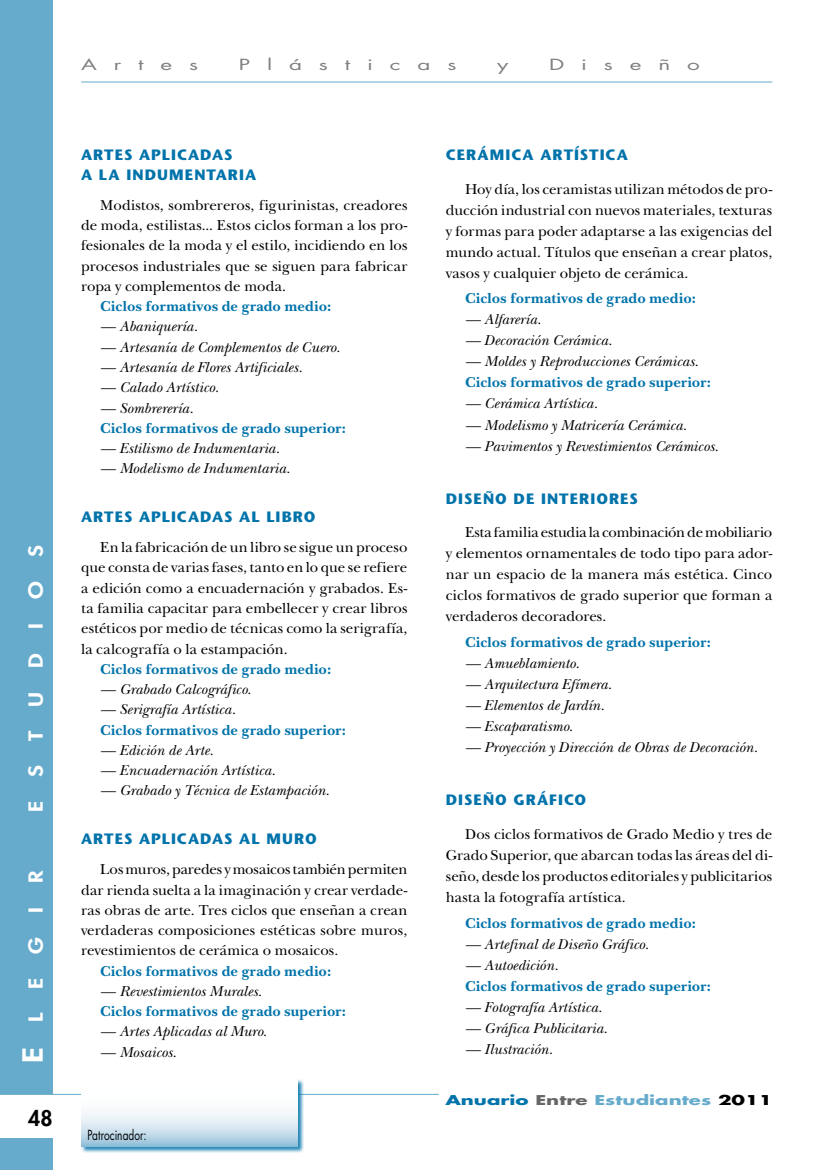
<style>
.page{position:relative;width:830px;height:1170px;background:#fff}
.page>*{position:absolute;margin:0;border:0;box-sizing:border-box;transform-origin:0 0}
.t1{font:800 27px "Futura Std";color:#fff;scale:1.2 1}
.t2{font:800 21px "Futura Std";color:#000}
.t3{font:800 18.9px "Futura Std";color:#fff;scale:1.2 1}
.t4{font:15px/21px "New Baskerville Std";letter-spacing:.005em;color:#000}
.t5{font:italic 15px/21px "New Baskerville Std";letter-spacing:.005em;color:#000}
.t6{font:700 15px/20.2px "New Baskerville Std";letter-spacing:.015em;color:#0073aa}
.t7{font:700 15px "Stone Sans Std";letter-spacing:.065em;color:#0073aa}
.t8{font:15px "Futura Std";letter-spacing:.75em;color:#808080;scale:1.5 1}
.t9{font:13.5px "Futura Std";letter-spacing:.005em;color:#000;scale:.75 1}
.t10{font:700 13.2px "Futura Std";color:#66abcc;scale:1.5 1}
.s1{font-size:18.9px}
.s2{font-family:"Stone Sans Std";font-weight:700;color:#0073aa}
.s3{font-weight:400;font-style:italic;color:#000}
.s4{font-weight:700;font-style:normal;color:#0073aa}
.s5{color:#0073aa}
.s6{color:#666}
.s7{color:#000}
</style>
<div class="page">
<div style="left:0;top:0;width:52px;height:1169px;background:#66abcc"></div>
<div style="left:0;top:1093px;width:52px;height:44px;background:#fff"></div>
<hr style="left:81px;top:82px;width:691px;height:1px;background:#66abcc">
<hr style="left:0;top:1093px;width:438px;height:1px;background:#66abcc">
<div style="left:81px;top:1079px;width:223px;height:74px;background:#0073aa;opacity:.85"></div>
<svg style="left:81px;top:1079px;width:216px;height:67px"></svg>
<p class="t3" style="left:24px;top:557px;width:11px;rotate:-90deg">s</p>
<p class="t3" style="left:24px;top:598px;width:16px;rotate:-90deg">o</p>
<p class="t3" style="left:24px;top:628px;width:6px;rotate:-90deg">i</p>
<p class="t3" style="left:24px;top:667px;width:14px;rotate:-90deg">d</p>
<p class="t3" style="left:24px;top:707px;width:14px;rotate:-90deg">u</p>
<p class="t3" style="left:24px;top:741px;width:10px;rotate:-90deg">t</p>
<p class="t3" style="left:24px;top:777px;width:11px;rotate:-90deg">s</p>
<p class="t3" style="left:24px;top:812px;width:9px;rotate:-90deg">e</p>
<p class="t3" style="left:24px;top:882px;width:12px;rotate:-90deg">r</p>
<p class="t3" style="left:24px;top:913px;width:6px;rotate:-90deg">i</p>
<p class="t3" style="left:24px;top:954px;width:15px;rotate:-90deg">g</p>
<p class="t3" style="left:24px;top:989px;width:9px;rotate:-90deg">e</p>
<p class="t1" style="left:16px;top:1062px;width:43px;rotate:-90deg">E <span class="s1">l</span></p>
<p class="t2" style="left:28px;top:1104px;width:26px">48</p>
<p class="t8" style="left:81px;top:55px;width:79px">Artes</p>
<p class="t8" style="left:239px;top:55px;width:146px">Plásticas</p>
<p class="t8" style="left:497px;top:55px;width:9px">y</p>
<p class="t8" style="left:548px;top:55px;width:102px">Diseño</p>
<p class="t7" style="left:81px;top:145px;width:23px">ARTES</p>
<p class="t7" style="left:139px;top:145px;width:43px">APLICADAS</p>
<p class="t7" style="left:81px;top:166px;width:56px">A LA IND</p>
<p class="t4" style="left:100px;top:160px;width:308px;line-height:29.8px;text-indent:57px"><span class="s2">UMENTARIA<br></span>Modistos, sombrereros, figurinistas, creadores</p>
<p class="t4" style="left:81px;top:215px;width:328px">de moda, estilistas... Estos ciclos forman a los pro-</p>
<p class="t4" style="left:81px;top:235px;width:328px">fesionales de la moda y el estilo, incidiendo en los</p>
<p class="t4" style="left:81px;top:255px;width:327px">procesos industriales que se siguen para fabricar</p>
<p class="t4" style="left:81px;top:276px;width:206px">ropa y complementos de moda.</p>
<p class="t6" style="left:100px;top:296px;width:232px">Ciclos formativos de grado medio:</p>
<p class="t5" style="left:100px;top:316px;width:99px">— Abaniquería.</p>
<p class="t5" style="left:100px;top:336px;width:241px">— Artesanía de Complementos de Cuero.</p>
<p class="t5" style="left:100px;top:357px;width:204px">— Artesanía de Flores Artificiales.</p>
<p class="t5" style="left:100px;top:377px;width:120px">— Calado Artístico.</p>
<p class="t6" style="left:100px;top:397px;width:247px"><span class="s3">— Sombrerería.<br></span>Ciclos formativos de grado superior:</p>
<p class="t5" style="left:100px;top:438px;width:181px">— Estilismo de Indumentaria.</p>
<p class="t5" style="left:100px;top:458px;width:191px">— Modelismo de Indumentaria.</p>
<p class="t7" style="left:81px;top:508px;width:12px">ARTES</p>
<p class="t7" style="left:139px;top:508px;width:43px">APLICADAS</p>
<p class="t4" style="left:100px;top:502px;width:308px;line-height:29.8px;text-indent:139px"><span class="s2">AL LIBRO<br></span>En la fabricación de un libro se sigue un proceso</p>
<p class="t4" style="left:81px;top:557px;width:327px">que consta de varias fases, tanto en lo que se refiere</p>
<p class="t4" style="left:81px;top:577px;width:328px">a edición como a encuadernación y grabados. Es-</p>
<p class="t4" style="left:81px;top:597px;width:328px">ta familia capacitar para embellecer y crear libros</p>
<p class="t4" style="left:81px;top:618px;width:328px">estéticos por medio de técnicas como la serigrafía,</p>
<p class="t4" style="left:81px;top:638px;width:208px">la calcografía o la estampación.</p>
<p class="t6" style="left:100px;top:658px;width:232px">Ciclos formativos de grado medio:</p>
<p class="t5" style="left:100px;top:678px;width:153px">— Grabado Calcográfico.</p>
<p class="t6" style="left:100px;top:699px;width:247px"><span class="s3">— Serigrafía Artística.<br></span>Ciclos formativos de grado superior:</p>
<p class="t5" style="left:100px;top:739px;width:115px">— Edición de Arte.</p>
<p class="t5" style="left:100px;top:759px;width:177px">— Encuadernación Artística.</p>
<p class="t5" style="left:100px;top:780px;width:231px">— Grabado y Técnica de Estampación.</p>
<p class="t7" style="left:81px;top:830px;width:12px">ARTES</p>
<p class="t7" style="left:139px;top:830px;width:43px">APLICADAS</p>
<p class="t4" style="left:100px;top:824px;width:308px;line-height:29.8px;text-indent:139px"><span class="s2">AL MURO<br></span>Los muros, paredes y mosaicos también permiten</p>
<p class="t4" style="left:81px;top:879px;width:328px">dar rienda suelta a la imaginación y crear verdade-</p>
<p class="t4" style="left:81px;top:899px;width:328px">ras obras de arte. Tres ciclos que enseñan a crean</p>
<p class="t4" style="left:81px;top:919px;width:328px">verdaderas composiciones estéticas sobre muros,</p>
<p class="t4" style="left:81px;top:939px;width:259px">revestimientos de cerámica o mosaicos.</p>
<p class="t6" style="left:100px;top:960px;width:232px">Ciclos formativos de grado medio:</p>
<p class="t6" style="left:100px;top:980px;width:247px"><span class="s3">— Revestimientos Murales.<br></span>Ciclos formativos de grado superior:</p>
<p class="t5" style="left:100px;top:1020px;width:168px">— Artes Aplicadas al Muro.</p>
<p class="t5" style="left:100px;top:1041px;width:78px">— Mosaicos.</p>
<p class="t9" style="left:87px;top:1126px;width:80px">Patrocinador:</p>
<p class="t7" style="left:445px;top:145px;width:11px">CER</p>
<p class="t7" style="left:477px;top:145px;width:24px">ÁMICA</p>
<p class="t7" style="left:540px;top:145px;width:12px">ART</p>
<p class="t7" style="left:574px;top:145px;width:17px">ÍSTICA</p>
<p class="t4" style="left:445px;top:178px;width:328px;text-align:justify;text-indent:19px">Hoy día, los ceramistas utilizan métodos de pro&shy;ducción industrial con nuevos materiales, texturas y formas para poder adaptarse a las exigencias del mundo actual. Títulos que enseñan a crear platos, vasos y cualquier objeto de cerámica.</p>
<p class="t6" style="left:465px;top:288px;width:232px">Ciclos formativos de grado medio:</p>
<p class="t5" style="left:465px;top:309px;width:78px">— Alfarería.</p>
<p class="t5" style="left:465px;top:330px;width:149px">— Decoración Cerámica.</p>
<p class="t5" style="left:465px;top:351px;width:247px">— Moldes y Reproducciones Cerámicas.<br><span class="s4">Ciclos formativos de grado superior:</span></p>
<p class="t5" style="left:465px;top:393px;width:134px">— Cerámica Artística.</p>
<p class="t5" style="left:465px;top:414px;width:223px">— Modelismo y Matricería Cerámica.</p>
<p class="t5" style="left:465px;top:435px;width:255px">— Pavimentos y Revestimientos Cerámicos.</p>
<p class="t7" style="left:445px;top:489px;width:10px">DISE</p>
<p class="t7" style="left:483px;top:489px;width:69px">ÑODE INTERIORES</p>
<p class="t4" style="left:445px;top:522px;width:328px;text-align:justify;text-indent:19px">Esta familia estudia la combinación de mobiliario y elementos ornamentales de todo tipo para ador&shy;nar un espacio de la manera más estética. Cinco ciclos formativos de grado superior que forman a verdaderos decoradores.</p>
<p class="t6" style="left:465px;top:632px;width:247px">Ciclos formativos de grado superior:</p>
<p class="t5" style="left:465px;top:653px;width:116px">— Amueblamiento.</p>
<p class="t5" style="left:465px;top:674px;width:148px">— Arquitectura Efímera.</p>
<p class="t5" style="left:465px;top:695px;width:141px">— Elementos de Jardín.</p>
<p class="t5" style="left:465px;top:716px;width:109px">— Escaparatismo.</p>
<p class="t5" style="left:465px;top:737px;width:294px">— Proyección y Dirección de Obras de Decoración.</p>
<p class="t7" style="left:445px;top:791px;width:10px">DISE</p>
<p class="t7" style="left:483px;top:791px;width:85px">ÑO GRÁFICO</p>
<p class="t4" style="left:445px;top:823px;width:328px;text-align:justify;text-indent:19px">Dos ciclos formativos de Grado Medio y tres de Grado Superior, que abarcan todas las áreas del di&shy;seño, desde los productos editoriales y publicitarios hasta la fotografía artística.</p>
<p class="t6" style="left:465px;top:912px;width:232px">Ciclos formativos de grado medio:</p>
<p class="t5" style="left:465px;top:933px;width:185px">— Artefinal de Diseño Gráfico.</p>
<p class="t6" style="left:465px;top:954px;width:247px;line-height:21px"><span class="s3">— Autoedición.<br></span>Ciclos formativos de grado superior:</p>
<p class="t5" style="left:465px;top:996px;width:139px">— Fotografía Artística.</p>
<p class="t5" style="left:465px;top:1017px;width:144px">— Gráfica Publicitaria.</p>
<p class="t5" style="left:465px;top:1038px;width:89px">— Ilustración.</p>
<p class="t10" style="left:445px;top:1091px;width:219px"><span class="s5">Anuario</span> <span class="s6">Entre</span> Estudiantes <span class="s7">2011</span></p>
</div>
